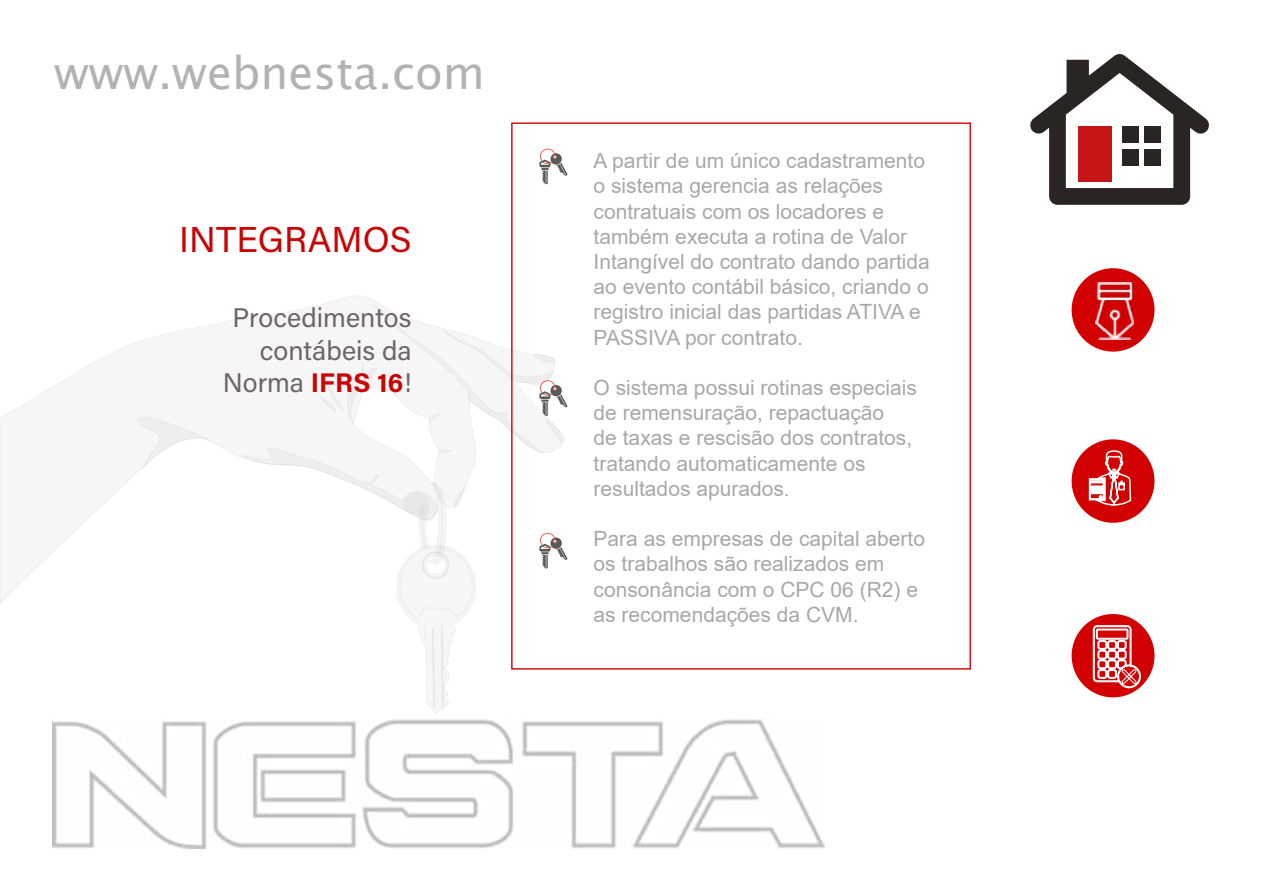
<style>
.page{position:relative;width:1263px;height:893px;background:#fff}
.page>*{position:absolute;margin:0;border:0;box-sizing:border-box;transform-origin:0 0}
.t1{font:45px "Lucida Sans Unicode";color:#b3b2b2}
.t2{font:36px "Acumin Variable Concept";color:#c80504}
.t3{font:27px/32.4px "Acumin Variable Concept";color:#6e6664;text-align:right}
.t4{font:21px/25.2px "Arial";color:#a8a8a7}
.s1{color:#c80504}
</style>
<div class="page">
<svg style="left:0;top:296px;width:378px;height:308px"></svg>
<svg style="left:1030px;top:54px;width:179px;height:151px"></svg>
<div style="left:1078px;top:126px;width:34px;height:56px;background:#c81517"></div>
<div style="left:1122px;top:126px;width:16px;height:17px;background:#2a2522"></div>
<div style="left:1144px;top:126px;width:17px;height:17px;background:#2a2522"></div>
<div style="left:1122px;top:149px;width:16px;height:16px;background:#2a2522"></div>
<div style="left:1144px;top:149px;width:17px;height:16px;background:#2a2522"></div>
<div style="left:1071px;top:268px;width:83px;height:84px;background:#d30001;border-radius:50%"></div>
<div style="left:1071px;top:439px;width:83px;height:84px;background:#d30001;border-radius:50%"></div>
<div style="left:1071px;top:614px;width:83px;height:83px;background:#d30001;border-radius:50%"></div>
<img style="left:53px;top:720px;width:771px;height:128px">
<svg style="left:539px;top:149px;width:29px;height:35px"></svg>
<svg style="left:238px;top:303px;width:330px;height:411px"></svg>
<img style="left:1095px;top:283px;width:38px;height:56px">
<svg style="left:1088px;top:450px;width:44px;height:56px"></svg>
<svg style="left:1092px;top:625px;width:49px;height:64px"></svg>
<div style="left:511px;top:122px;width:460px;height:548px;border:2px solid #d41116"></div>
<h1 class="t1" style="left:54px;top:38px;width:432px">www.webnesta.com</h1>
<h2 class="t2" style="left:179px;top:215px;width:234px">INTEGRAMOS</h2>
<p class="t3" style="left:223px;top:301px;width:190px">Procedimentos contábeis da<br>Norma <span class="s1">IFRS 16</span>!</p>
<p class="t4" style="left:594px;top:148px;width:338px">A partir de um único cadastramento o sistema gerencia as relações contratuais com os locadores e também executa a rotina de Valor<br>Intangível do contrato dando partida ao evento contábil básico, criando o registro inicial das partidas ATIVA e<br>PASSIVA por contrato.</p>
<p class="t4" style="left:594px;top:375px;width:325px">O sistema possui rotinas especiais de remensuração, repactuação<br>de taxas e rescisão dos contratos, tratando automaticamente os resultados apurados.</p>
<p class="t4" style="left:594px;top:526px;width:333px">Para as empresas de capital aberto os trabalhos são realizados em consonância com o CPC 06 (R2) e as recomendações da CVM.</p>
</div>
